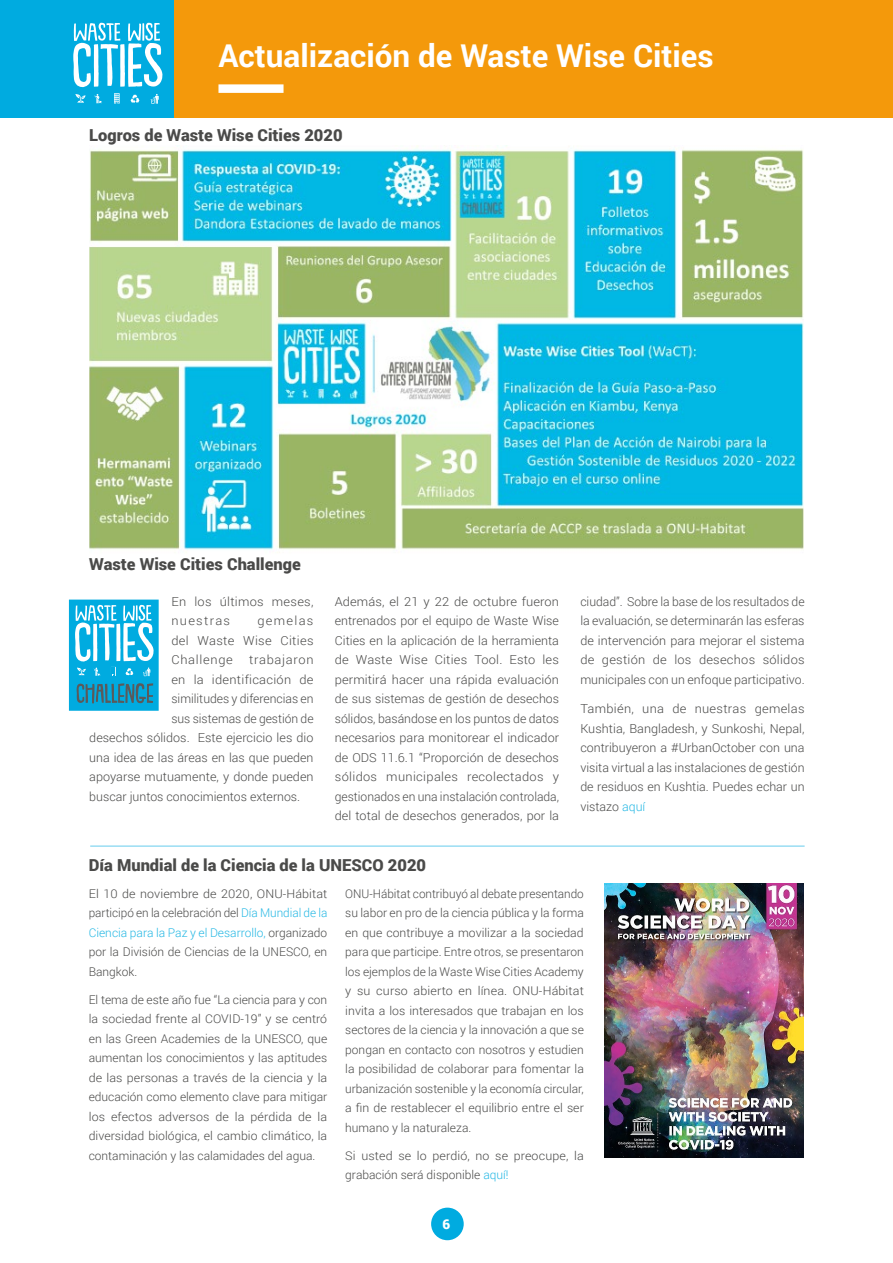
<style>
.page{position:relative;width:893px;height:1263px;background:#fff}
.page>*{position:absolute;margin:0;border:0;box-sizing:border-box;transform-origin:0 0}
.t1{font:700 31.5px "Roboto";color:#fff}
.t2{font:900 16.5px "Roboto";color:#4a4a49}
.t3{font:900 13.5px "Roboto";color:#fff}
.t4{font:300 12.3px/19.5px "Roboto";color:#4a4a49;text-align:justify;scale:1.04 1}
.t5{font:300 12.3px/19.5px "Roboto";color:#4a4a49;text-align:justify}
.t6{font:300 12.3px/19.5px "Roboto";letter-spacing:.02em;color:#4a4a49;scale:1.04 1}
.t7{font:300 12.3px "Roboto";letter-spacing:.055em;color:#4a4a49;scale:1.04 1}
.t8{font:300 12px/19.5px "Roboto";color:#4a4a49;text-align:justify}
.t9{font:300 12px/19.5px "Roboto";color:#4a4a49;text-align:justify;scale:1.04 1}
.s1{color:#26b8e4}
</style>
<div class="page">
<div style="left:0;top:0;width:174px;height:118px;background:#00abe0"></div>
<div style="left:174px;top:0;width:719px;height:118px;background:#f4990b"></div>
<svg style="left:73px;top:23px;width:90px;height:64px"></svg>
<svg style="left:151px;top:94px;width:8px;height:10px"></svg>
<svg style="left:114px;top:93px;width:6px;height:11px"></svg>
<svg style="left:94px;top:94px;width:8px;height:10px"></svg>
<svg style="left:75px;top:94px;width:11px;height:9px"></svg>
<svg style="left:131px;top:95px;width:8px;height:8px"></svg>
<div style="left:218px;top:84px;width:66px;height:9px;background:#fff"></div>
<svg style="left:69px;top:600px;width:90px;height:111px;background:#36b5dc"></svg>
<hr style="left:90px;top:845px;width:715px;height:2px;background:#99ddf3">
<img style="left:605px;top:883px;width:199px;height:274px">
<img style="left:89px;top:145px;width:715px;height:408px">
<div style="left:431px;top:1207px;width:33px;height:33px;background:#00abe0;border-radius:50%"></div>
<h1 class="t1" style="left:218px;top:33px;width:497px">Actualización de Waste Wise Cities</h1>
<h2 class="t2" style="left:89px;top:123px;width:255px">Logros de Waste Wise Cities 2020</h2>
<h2 class="t2" style="left:89px;top:553px;width:213px">Waste Wise Cities Challenge</h2>
<p class="t6" style="left:171px;top:591px;width:138px">En los últimos meses, nuestras</p>
<p class="t4" style="left:171px;top:611px;width:138px;text-indent:86px">gemelas del Waste Wise Cities Challenge</p>
<p class="t7" style="left:249px;top:651px;width:64px">trabajaron</p>
<p class="t6" style="left:171px;top:669px;width:138px">en la identificación de</p>
<p class="t5" style="left:171px;top:689px;width:144px">similitudes y diferencias en</p>
<p class="t5" style="left:171px;top:708px;width:144px">sus sistemas de gestión de</p>
<p class="t5" style="left:89px;top:728px;width:226px">desechos sólidos. Este ejercicio les dio</p>
<p class="t5" style="left:89px;top:747px;width:226px">una idea de las áreas en las que pueden</p>
<p class="t5" style="left:89px;top:767px;width:226px">apoyarse mutuamente, y donde pueden</p>
<p class="t5" style="left:89px;top:786px;width:212px">buscar juntos conocimientos externos.</p>
<p class="t4" style="left:335px;top:591px;width:217px">Además, el 21 y 22 de octubre fueron entrenados por el equipo de Waste Wise Cities en la aplicación de la herramienta de Waste Wise Cities Tool. Esto les permitirá hacer una rápida evaluación de sus sistemas de gestión de desechos sólidos, basándose en los puntos de datos necesarios para monitorear el indicador de ODS 11.6.1 “Proporción de desechos sólidos municipales recolectados y gestionados en una instalación controlada, del total de desechos generados, por la</p>
<p class="t5" style="left:580px;top:591px;width:226px">ciudad”. Sobre la base de los resultados de la evaluación, se determinarán las esferas de intervención para mejorar el sistema de gestión de los desechos sólidos municipales con un enfoque participativo.</p>
<p class="t4" style="left:580px;top:699px;width:217px">También, una de nuestras gemelas Kushtia, Bangladesh, y Sunkoshi, Nepal, contribuyeron a #UrbanOctober con una visita virtual a las instalaciones de gestión de residuos en Kushtia. Puedes echar un vistazo <span class="s1">aquí</span></p>
<h2 class="t2" style="left:89px;top:854px;width:339px">Día Mundial de la Ciencia de la UNESCO 2020</h2>
<p class="t9" style="left:89px;top:883px;width:231px">El 10 de noviembre de 2020, ONU-Hábitat participó en la celebración del <span class="s1">Día Mundial de la Ciencia para la Paz y el Desarrollo,</span> organizado por la División de Ciencias de la UNESCO, en Bangkok.</p>
<p class="t8" style="left:89px;top:989px;width:240px">El tema de este año fue “La ciencia para y con la sociedad frente al COVID-19” y se centró en las Green Academies de la UNESCO, que aumentan los conocimientos y las aptitudes de las personas a través de la ciencia y la educación como elemento clave para mitigar los efectos adversos de la pérdida de la diversidad biológica, el cambio climático, la contaminación y las calamidades del agua.</p>
<p class="t8" style="left:345px;top:883px;width:240px">ONU-Hábitat contribuyó al debate presentando su labor en pro de la ciencia pública y la forma en que contribuye a movilizar a la sociedad para que participe. Entre otros, se presentaron los ejemplos de la Waste Wise Cities Academy y su curso abierto en línea. ONU-Hábitat invita a los interesados que trabajan en los sectores de la ciencia y la innovación a que se pongan en contacto con nosotros y estudien la posibilidad de colaborar para fomentar la urbanización sostenible y la economía circular, a fin de restablecer el equilibrio entre el ser humano y la naturaleza.</p>
<p class="t9" style="left:345px;top:1145px;width:231px">Si usted se lo perdió, no se preocupe, la grabación será disponible <span class="s1">aquí!</span></p>
<p class="t3" style="left:443px;top:1215px;width:9px">6</p>
</div>
